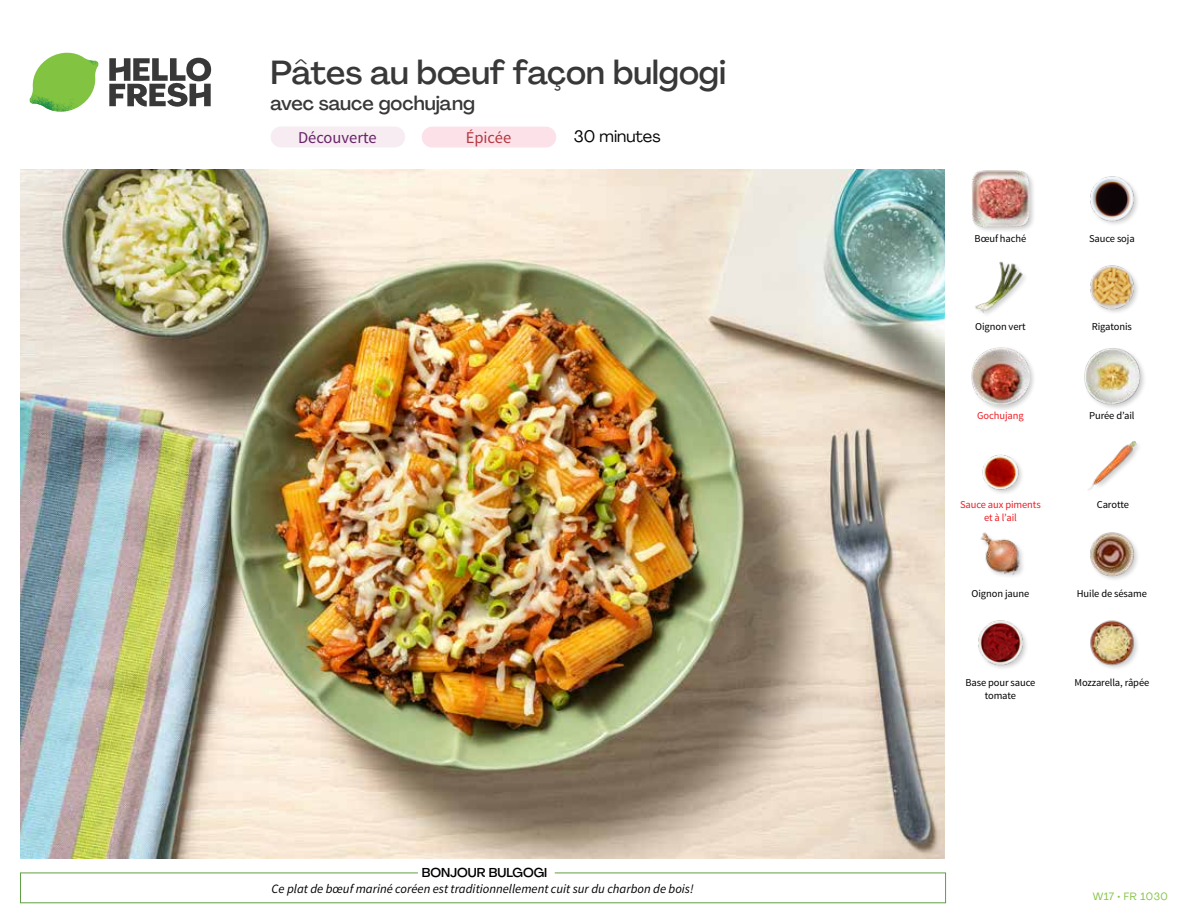
<style>
.page{position:relative;width:1188px;height:918px;background:#fff}
.page>*{position:absolute;margin:0;border:0;box-sizing:border-box;transform-origin:0 0}
.t1{font:500 33px "Agrandir";color:#383839}
.t2{font:500 19.5px "Agrandir";color:#383839}
.t3{font:16.5px "Source Sans Pro";color:#682369}
.t4{font:16.5px "Agrandir";color:#000}
.t5{font:16.5px "Source Sans Pro";color:#b33841}
.t6{font:italic 12.75px "Source Sans Pro";color:#000}
.t7{font:500 12.75px "Agrandir";color:#000}
.t8{font:10.5px "Source Sans Pro";letter-spacing:-.01em;color:#000}
.t9{font:10.5px "Source Sans Pro";letter-spacing:-.01em;color:#ed1d24}
.t10{font:10.5px "Agrandir";letter-spacing:.05em;color:#82c341}
</style>
<div class="page">
<div style="left:422px;top:127px;width:134px;height:21px;background:#fce1e9;border-radius:10px"></div>
<div style="left:271px;top:127px;width:134px;height:20px;background:#f6ecf1;border-radius:10px"></div>
<svg style="left:109px;top:57px;width:102px;height:50px"></svg>
<svg style="left:34px;top:53px;width:62px;height:40px"></svg>
<img style="left:67px;top:53px;width:32px;height:26px">
<img style="left:33px;top:75px;width:59px;height:11px">
<img style="left:29px;top:79px;width:61px;height:33px">
<img style="left:65px;top:86px;width:27px;height:25px">
<div style="left:20px;top:873px;width:926px;height:30px;border:1px solid #609f43"></div>
<div style="left:418px;top:865px;width:137px;height:15px;background:#fff"></div>
<img style="left:21px;top:170px;width:924px;height:688px">
<img style="left:1090px;top:620px;width:48px;height:49px">
<img style="left:978px;top:620px;width:49px;height:49px">
<img style="left:1090px;top:532px;width:48px;height:48px">
<img style="left:980px;top:532px;width:43px;height:44px">
<img style="left:1088px;top:441px;width:49px;height:49px">
<img style="left:982px;top:454px;width:40px;height:39px">
<div style="left:1083px;top:347px;width:64px;height:64px;background:#000;opacity:.2"></div>
<img style="left:1083px;top:347px;width:58px;height:58px">
<div style="left:970px;top:346px;width:66px;height:66px;background:#000;opacity:.2"></div>
<img style="left:972px;top:347px;width:57px;height:58px">
<img style="left:1090px;top:265px;width:48px;height:48px">
<img style="left:975px;top:261px;width:50px;height:54px">
<img style="left:1090px;top:176px;width:48px;height:48px">
<div style="left:971px;top:170px;width:65px;height:63px;background:#000;opacity:.2"></div>
<img style="left:972px;top:170px;width:57px;height:57px">
<h1 class="t1" style="left:271px;top:52px;width:457px">Pâtes au bœuf façon bulgogi</h1>
<h2 class="t2" style="left:271px;top:91px;width:206px">avec sauce gochujang</h2>
<h3 class="t3" style="left:298px;top:127px;width:80px">Découverte</h3>
<h3 class="t5" style="left:466px;top:128px;width:47px">Épicée</h3>
<h3 class="t4" style="left:574px;top:126px;width:88px">30 minutes</h3>
<p class="t7" style="left:422px;top:864px;width:127px">BONJOUR BULGOGI</p>
<p class="t6" style="left:271px;top:881px;width:424px">Ce plat de bœuf mariné coréen est traditionnellement cuit sur du charbon de bois!</p>
<p class="t8" style="left:975px;top:232px;width:53px">Bœuf haché</p>
<p class="t8" style="left:1089px;top:232px;width:47px">Sauce soja</p>
<p class="t8" style="left:975px;top:320px;width:52px">Oignon vert</p>
<p class="t8" style="left:1092px;top:320px;width:42px">Rigatonis</p>
<p class="t9" style="left:977px;top:409px;width:48px">Gochujang</p>
<p class="t8" style="left:1089px;top:409px;width:47px">Purée d’ail</p>
<p class="t9" style="left:960px;top:498px;width:82px">Sauce aux piments</p>
<p class="t8" style="left:1097px;top:498px;width:34px">Carotte</p>
<p class="t9" style="left:984px;top:511px;width:34px">et à l’ail</p>
<p class="t8" style="left:972px;top:587px;width:59px">Oignon jaune</p>
<p class="t8" style="left:1077px;top:587px;width:72px">Huile de sésame</p>
<p class="t8" style="left:965px;top:676px;width:71px">Base pour sauce</p>
<p class="t8" style="left:1075px;top:676px;width:76px">Mozzarella, râpée</p>
<p class="t8" style="left:985px;top:689px;width:33px">tomate</p>
<p class="t10" style="left:1093px;top:890px;width:77px">W17 • FR 1030</p>
</div>
